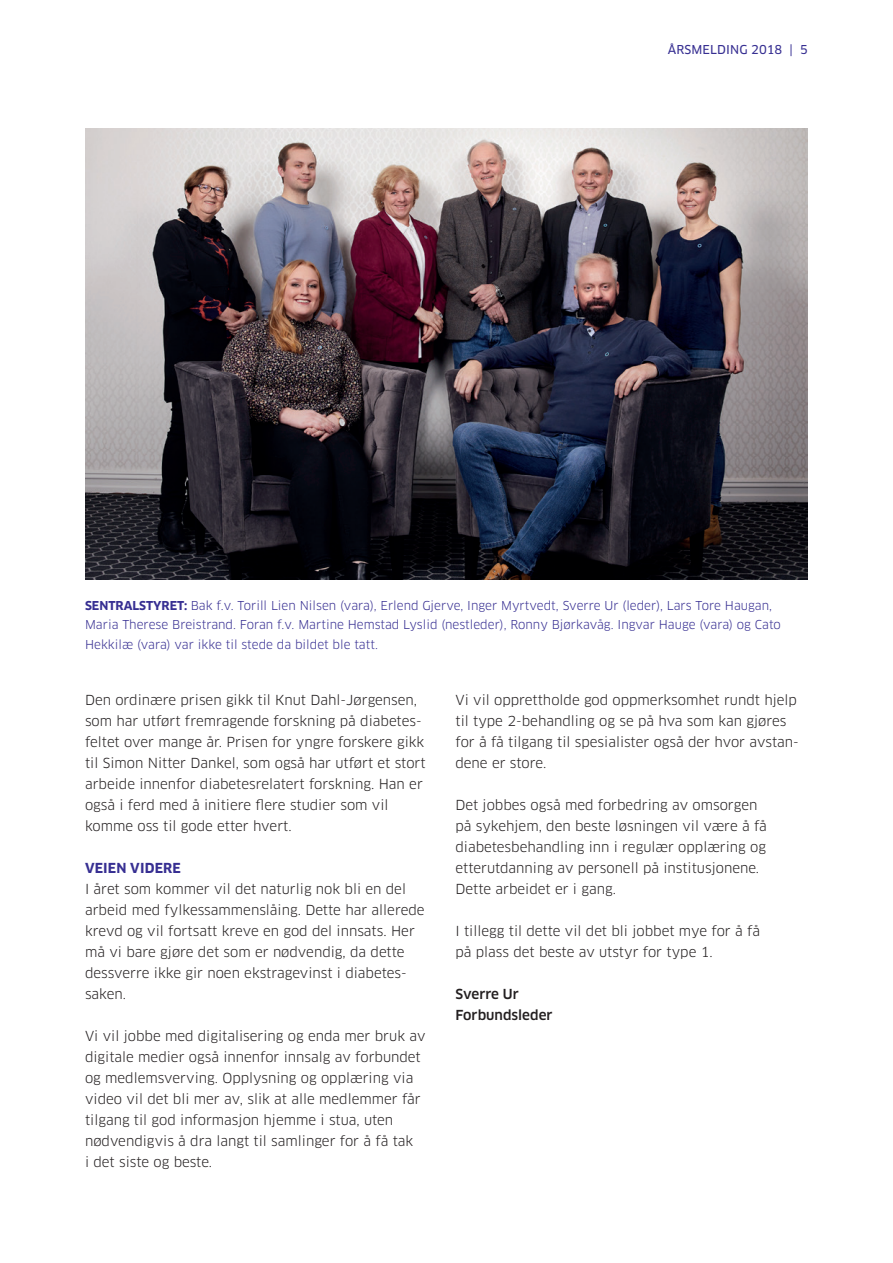
<style>
.page{position:relative;width:893px;height:1263px;background:#fff}
.page>*{position:absolute;margin:0;border:0;box-sizing:border-box;transform-origin:0 0}
.t1{font:13.5px/21px "Clan OT";color:#231f20}
.t2{font:500 13.5px/21px "Clan OT";color:#231f20}
.t3{font:700 13.5px "Clan OT";letter-spacing:.01em;color:#372f92}
.t4{font:12px/19.5px "Clan OT";color:#372f92}
.t5{font:12px "Clan OT News";letter-spacing:.01em;color:#372f92}
.s1{font-weight:700}
</style>
<div class="page">
<img style="left:85px;top:128px;width:723px;height:451px">
<p class="t5" style="left:668px;top:42px;width:142px">ÅRSMELDING 2018 | 5</p>
<p class="t4" style="left:85px;top:595px;width:697px"><span class="s1">SENTRALSTYRET:</span> Bak f.v. Torill Lien Nilsen (vara), Erlend Gjerve, Inger Myrtvedt, Sverre Ur (leder), Lars Tore Haugan,<br>Maria Therese Breistrand. Foran f.v. Martine Hemstad Lyslid (nestleder), Ronny Bjørkavåg. Ingvar Hauge (vara) og Cato<br>Hekkilæ (vara) var ikke til stede da bildet ble tatt.</p>
<p class="t1" style="left:85px;top:690px;width:342px">Den ordinære prisen gikk til Knut Dahl-Jørgensen, som har utført fremragende forskning på diabetes&shy;feltet over mange år. Prisen for yngre forskere gikk til Simon Nitter Dankel, som også har utført et stort arbeide innenfor diabetesrelatert forskning. Han er også i ferd med å initiere flere studier som vil komme oss til gode etter hvert.</p>
<p class="t3" style="left:85px;top:860px;width:97px">VEIEN VIDERE</p>
<p class="t1" style="left:85px;top:879px;width:341px">I året som kommer vil det naturlig nok bli en del arbeid med fylkessammenslåing. Dette har allerede krevd og vil fortsatt kreve en god del innsats. Her må vi bare gjøre det som er nødvendig, da dette dessverre ikke gir noen ekstragevinst i diabetes&shy;saken.</p>
<p class="t1" style="left:85px;top:1026px;width:342px">Vi vil jobbe med digitalisering og enda mer bruk av digitale medier også innenfor innsalg av forbundet og medlemsverving. Opplysning og opplæring via video vil det bli mer av, slik at alle medlemmer får tilgang til god informasjon hjemme i stua, uten nødvendigvis å dra langt til samlinger for å få tak<br>i det siste og beste.</p>
<p class="t1" style="left:455px;top:690px;width:345px">Vi vil opprettholde god oppmerksomhet rundt hjelp til type 2-behandling og se på hva som kan gjøres for å få tilgang til spesialister også der hvor avstan&shy;dene er store.</p>
<p class="t1" style="left:455px;top:795px;width:313px">Det jobbes også med forbedring av omsorgen på sykehjem, den beste løsningen vil være å få diabetesbehandling inn i regulær opplæring og etterutdanning av personell på institusjonene.<br>Dette arbeidet er i gang.</p>
<p class="t1" style="left:455px;top:921px;width:306px">I tillegg til dette vil det bli jobbet mye for å få på plass det beste av utstyr for type 1.</p>
<p class="t2" style="left:455px;top:984px;width:99px">Sverre Ur<br>Forbundsleder</p>
</div>
